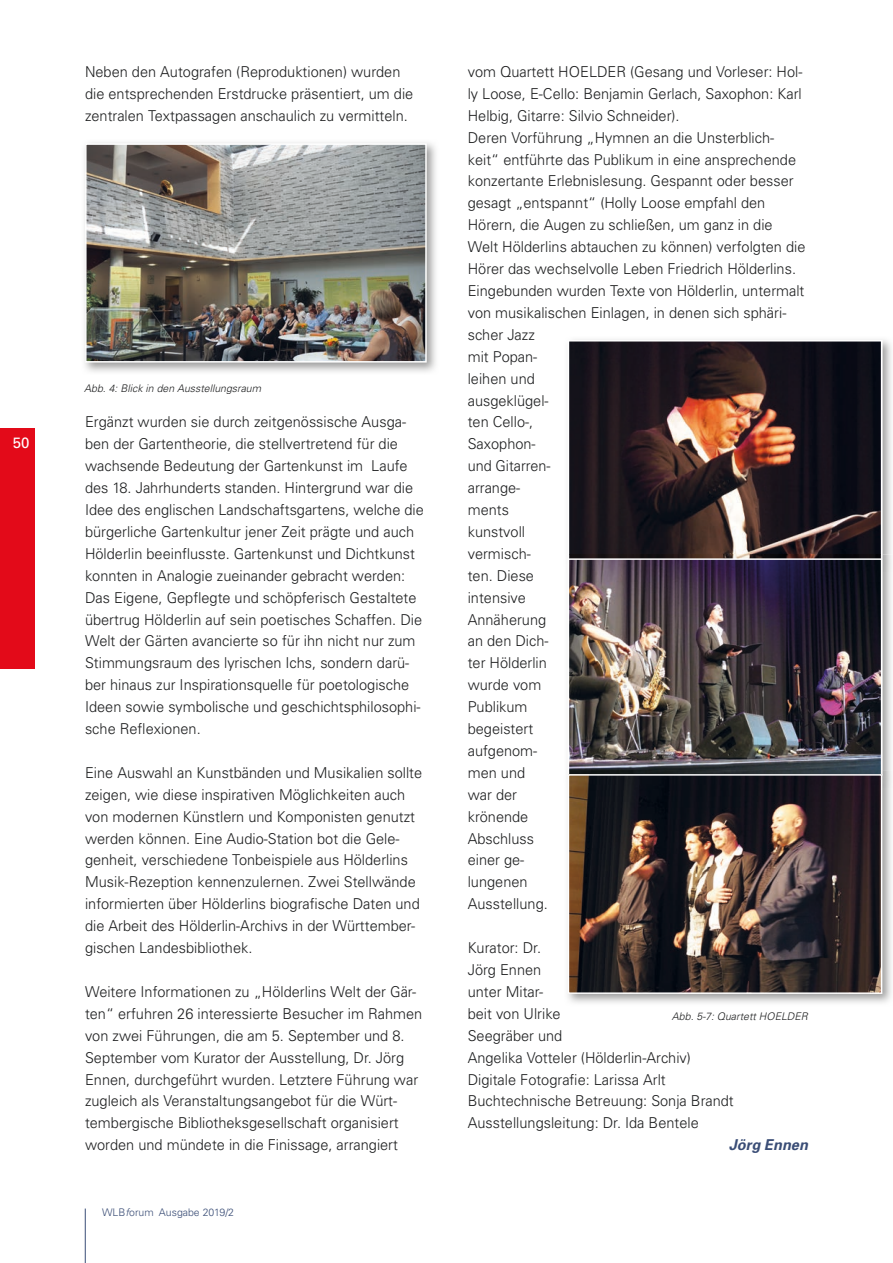
<style>
.page{position:relative;width:893px;height:1263px;background:#fff}
.page>*{position:absolute;margin:0;border:0;box-sizing:border-box;transform-origin:0 0}
.t1{font:15px/21.9px "Univers Light 2";color:#1d1e1f}
.t2{font:italic 700 15px "Univers";color:#3a4d76}
.t3{font:15px "Univers";color:#fff}
.t4{font:10.5px "Univers Light Oblique 2";color:#1d1e1f}
.t5{font:300 10.5px "Univers";color:#3a4d76}
.s1{font-style:italic}
</style>
<div class="page">
<hr style="left:85px;top:1208px;width:1px;height:55px;background:#3a4d76">
<div style="left:0;top:428px;width:34px;height:240px;background:#e30a19"></div>
<img style="left:84px;top:142px;width:352px;height:230px">
<img style="left:88px;top:146px;width:336px;height:214px">
<div style="left:85px;top:143px;width:342px;height:220px;border:2px solid #fff"></div>
<img style="left:567px;top:339px;width:325px;height:664px">
<svg style="left:568px;top:340px;width:314px;height:214px;background:#38292a"></svg>
<img style="left:567px;top:554px;width:325px;height:18px">
<img style="left:568px;top:558px;width:314px;height:212px">
<img style="left:567px;top:770px;width:325px;height:18px">
<img style="left:568px;top:770px;width:314px;height:221px">
<div style="left:568px;top:774px;width:314px;height:220px;border:2px solid #fff"></div>
<p class="t3" style="left:13px;top:434px;width:18px">50</p>
<p class="t1" style="left:85px;top:60px;width:330px">Neben den Autografen (Reproduktionen) wurden die entsprechenden Erstdrucke präsentiert, um die zentralen Textpassagen anschaulich zu vermitteln.</p>
<p class="t4" style="left:84px;top:382px;width:178px">Abb. 4: Blick in den Ausstellungsraum</p>
<p class="t1" style="left:85px;top:411px;width:340px">Ergänzt wurden sie durch zeitgenössische Ausga&shy;ben der Gartentheorie, die stellvertretend für die wachsende Bedeutung der Gartenkunst im Laufe des 18. Jahrhunderts standen. Hintergrund war die Idee des englischen Landschaftsgartens, welche die bürgerliche Gartenkultur jener Zeit prägte und auch Hölderlin beeinflusste. Gartenkunst und Dichtkunst konnten in Analogie zueinander gebracht werden:<br>Das Eigene, Gepflegte und schöpferisch Gestaltete übertrug Hölderlin auf sein poetisches Schaffen. Die Welt der Gärten avancierte so für ihn nicht nur zum Stimmungsraum des lyrischen Ichs, sondern darü&shy;ber hinaus zur Inspirationsquelle für poetologische Ideen sowie symbolische und geschichtsphilosophi&shy;sche Reflexionen.</p>
<p class="t1" style="left:85px;top:761px;width:339px">Eine Auswahl an Kunstbänden und Musikalien sollte zeigen, wie diese inspirativen Möglichkeiten auch von modernen Künstlern und Komponisten genutzt werden können. Eine Audio-Station bot die Gele&shy;genheit, verschiedene Tonbeispiele aus Hölderlins Musik-Rezeption kennenzulernen. Zwei Stellwände informierten über Hölderlins biografische Daten und die Arbeit des Hölderlin-Archivs in der Württember&shy;gischen Landesbibliothek.</p>
<p class="t1" style="left:85px;top:980px;width:339px">Weitere Informationen zu „Hölderlins Welt der Gär&shy;ten“ erfuhren 26 interessierte Besucher im Rahmen von zwei Führungen, die am 5. September und 8.<br>September vom Kurator der Ausstellung, Dr. Jörg Ennen, durchgeführt wurden. Letztere Führung war zugleich als Veranstaltungsangebot für die Würt&shy;tembergische Bibliotheksgesellschaft organisiert worden und mündete in die Finissage, arrangiert</p>
<p class="t5" style="left:102px;top:1206px;width:134px">WLB<span class="s1">f</span>orum Ausgabe 2019/2</p>
<p class="t1" style="left:468px;top:60px;width:339px">vom Quartett HOELDER (Gesang und Vorleser: Hol&shy;ly Loose, E-Cello: Benjamin Gerlach, Saxophon: Karl<br>Helbig, Gitarre: Silvio Schneider).<br>Deren Vorführung „Hymnen an die Unsterblich&shy;keit“ entführte das Publikum in eine ansprechende konzertante Erlebnislesung. Gespannt oder besser gesagt „entspannt“ (Holly Loose empfahl den<br>Hörern, die Augen zu schließen, um ganz in die<br>Welt Hölderlins abtauchen zu können) verfolgten die<br>Hörer das wechselvolle Leben Friedrich Hölderlins.<br>Eingebunden wurden Texte von Hölderlin, untermalt von musikalischen Einlagen, in denen sich sphäri&shy;scher Jazz<br>mit Popan-<br>leihen und<br>ausgeklügel-<br>ten Cello-,<br>Saxophon-<br>und Gitarren-<br>arrange-<br>ments<br>kunstvoll<br>vermisch-<br>ten. Diese<br>intensive<br>Annäherung<br>an den Dich-<br>ter Hölderlin<br>wurde vom<br>Publikum<br>begeistert<br>aufgenom-<br>men und<br>war der<br>krönende<br>Abschluss<br>einer ge-<br>lungenen<br>Ausstellung.</p>
<p class="t1" style="left:468px;top:936px;width:268px">Kurator: Dr.<br>Jörg Ennen<br>unter Mitar-<br>beit von Ulrike<br>Seegräber und<br>Angelika Votteler (Hölderlin-Archiv)<br>Digitale Fotografie: Larissa Arlt<br>Buchtechnische Betreuung: Sonja Brandt<br>Ausstellungsleitung: Dr. Ida Bentele</p>
<p class="t2" style="left:729px;top:1135px;width:81px">Jörg Ennen</p>
<p class="t4" style="left:672px;top:1009px;width:137px">Abb. 5-7: Quartett HOELDER</p>
</div>
